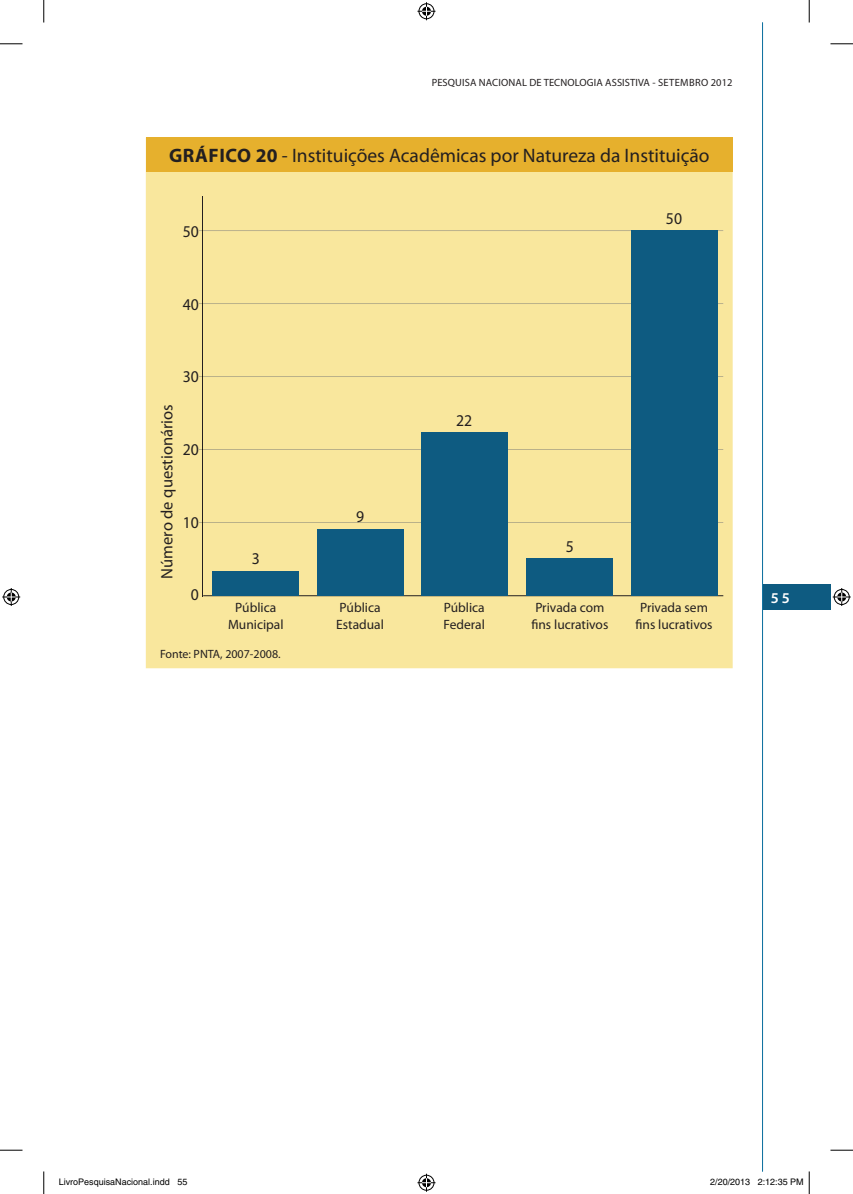
<style>
.page{position:relative;width:853px;height:1194px;background:#fff}
.page>*{position:absolute;margin:0;border:0;box-sizing:border-box;transform-origin:0 0}
.t1{font:19.5px "Myriad Pro";color:#231f20}
.t2{font:16.5px "Myriad Pro";color:#231f20}
.t3{font:16.5px "Myriad Pro";color:#231f20;scale:.95 1}
.t4{font:600 15px "Myriad Pro";color:#fff}
.t5{font:13.5px/16.5px "Myriad Pro";color:#231f20}
.t6{font:12px "Myriad Pro";color:#231f20}
.t7{font:10.5px "Myriad Pro";letter-spacing:.01em;color:#231f20}
.t8{font:9px "Helvetica";color:#000}
.s1{font-weight:700}
</style>
<div class="page">
<div style="left:762px;top:584px;width:68px;height:25px;background:#0e5b81"></div>
<hr style="left:762px;top:22px;width:1px;height:1149px;background:#1373a1">
<div style="left:146px;top:171px;width:587px;height:497px;background:#f9e79d"></div>
<hr style="left:202px;top:196px;width:1px;height:400px;background:#231f20">
<hr style="left:203px;top:522px;width:520px;height:1px;background:#a59a6b">
<hr style="left:203px;top:449px;width:520px;height:1px;background:#a59a6b">
<hr style="left:203px;top:376px;width:520px;height:1px;background:#a59a6b">
<hr style="left:203px;top:303px;width:520px;height:1px;background:#a59a6b">
<hr style="left:203px;top:230px;width:520px;height:1px;background:#a59a6b">
<hr style="left:203px;top:595px;width:520px;height:1px;background:#231f20">
<div style="left:146px;top:137px;width:587px;height:34px;background:#e6b02d"></div>
<div style="left:631px;top:230px;width:86px;height:366px;background:#0e5b81"></div>
<div style="left:526px;top:558px;width:87px;height:38px;background:#0e5b81"></div>
<div style="left:421px;top:432px;width:87px;height:164px;background:#0e5b81"></div>
<div style="left:317px;top:529px;width:86px;height:67px;background:#0e5b81"></div>
<div style="left:212px;top:571px;width:87px;height:25px;background:#0e5b81"></div>
<svg style="left:0;top:44px;width:22px;height:1px"></svg>
<svg style="left:830px;top:44px;width:23px;height:1px"></svg>
<svg style="left:0;top:1149px;width:22px;height:1px"></svg>
<svg style="left:830px;top:1149px;width:23px;height:1px"></svg>
<svg style="left:44px;top:0;width:1px;height:22px"></svg>
<svg style="left:44px;top:1171px;width:1px;height:22px"></svg>
<svg style="left:809px;top:0;width:1px;height:22px"></svg>
<svg style="left:417px;top:2px;width:18px;height:18px"></svg>
<svg style="left:417px;top:1173px;width:18px;height:18px"></svg>
<svg style="left:2px;top:588px;width:18px;height:18px"></svg>
<svg style="left:833px;top:588px;width:18px;height:18px"></svg>
<svg style="left:762px;top:1171px;width:48px;height:22px"></svg>
<p class="t7" style="left:432px;top:76px;width:302px">PESQUISA NACIONAL DE TECNOLOGIA ASSISTIVA - SETEMBRO 2012</p>
<h1 class="t1" style="left:169px;top:143px;width:542px"><span class="s1">GRÁFICO 20</span> - Instituições Acadêmicas por Natureza da Instituição</h1>
<p class="t3" style="left:183px;top:221px;width:18px">50</p>
<p class="t3" style="left:183px;top:294px;width:18px">40</p>
<p class="t3" style="left:183px;top:366px;width:18px">30</p>
<p class="t2" style="left:157px;top:578px;width:176px;rotate:-90deg">Número de questionários</p>
<p class="t3" style="left:183px;top:439px;width:18px">20</p>
<p class="t3" style="left:183px;top:511px;width:18px">10</p>
<p class="t3" style="left:191px;top:584px;width:10px">0</p>
<p class="t3" style="left:252px;top:548px;width:10px">3</p>
<p class="t3" style="left:356px;top:506px;width:10px">9</p>
<p class="t3" style="left:456px;top:410px;width:18px">22</p>
<p class="t3" style="left:666px;top:208px;width:18px">50</p>
<p class="t3" style="left:566px;top:536px;width:10px">5</p>
<p class="t5" style="left:228px;top:599px;width:57px;text-align:center">Pública<br>Municipal</p>
<p class="t5" style="left:336px;top:599px;width:49px">Pública<br>Estadual</p>
<p class="t5" style="left:444px;top:599px;width:43px">Pública<br>Federal</p>
<p class="t5" style="left:531px;top:599px;width:78px">Privada com fins lucrativos</p>
<p class="t5" style="left:635px;top:599px;width:78px;text-align:center">Privada sem fins lucrativos</p>
<p class="t6" style="left:160px;top:646px;width:122px">Fonte: PNTA, 2007-2008.</p>
<p class="t4" style="left:771px;top:587px;width:20px">55</p>
<p class="t8" style="left:59px;top:1176px;width:130px">LivroPesquisaNacional.indd 55</p>
<p class="t8" style="left:710px;top:1176px;width:95px">2/20/2013 2:12:35 PM</p>
</div>
